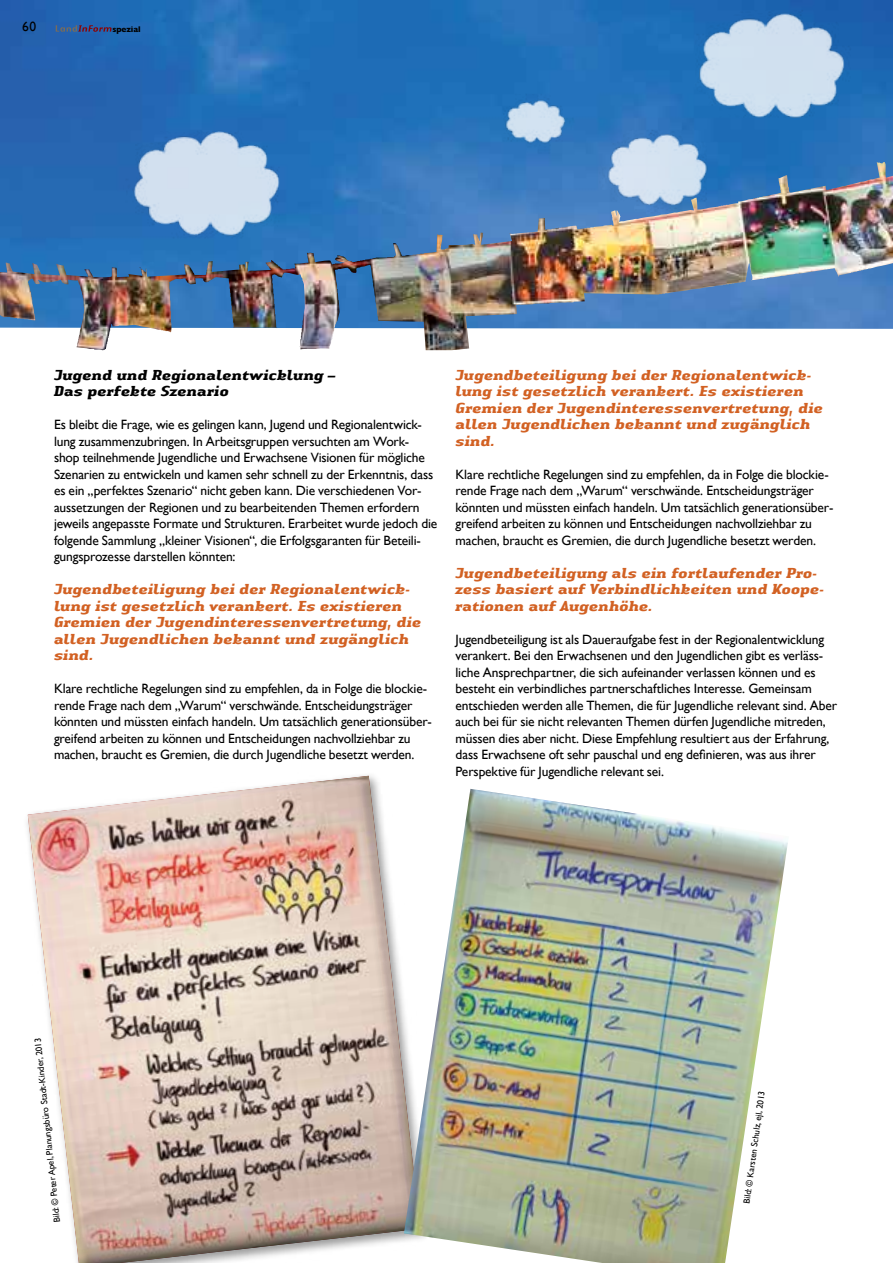
<style>
.page{position:relative;width:893px;height:1263px;background:#fff}
.page>*{position:absolute;margin:0;border:0;box-sizing:border-box;transform-origin:0 0}
.t1{font:italic 700 15px/16.5px "Authentic Serif Com";letter-spacing:-.015em;color:#d26123}
.t2{font:italic 700 15px/16.5px "Authentic Serif Com";letter-spacing:-.015em;color:#000}
.t3{font:13.5px/16.5px "Gill Sans";letter-spacing:-.01em;color:#000}
.t4{font:9px "Gill Sans";color:#000}
.t5{font:700 8.4px "Gill Sans";letter-spacing:-.015em;color:#000}
</style>
<div class="page">
<img style="left:0;top:0;width:893px;height:329px">
<img style="left:406px;top:162px;width:477px;height:93px">
<svg style="left:56px;top:25px;width:56px;height:7px"></svg>
<img style="left:27px;top:775px;width:377px;height:488px">
<img style="left:404px;top:789px;width:384px;height:474px">
<img style="left:455px;top:0;width:421px;height:222px">
<img style="left:89px;top:47px;width:438px;height:203px">
<p class="t3" style="left:22px;top:18px;width:15px">60</p>
<p class="t5" style="left:112px;top:24px;width:30px">spezial</p>
<p class="t2" style="left:54px;top:366px;width:283px">Jugend und Regionalentwicklung –<br>Das perfekte Szenario</p>
<p class="t3" style="left:54px;top:416px;width:385px">Es bleibt die Frage, wie es gelingen kann, Jugend und Regionalentwick&shy;lung zusammenzubringen. In Arbeitsgruppen versuchten am Work&shy;shop teilnehmende Jugendliche und Erwachsene Visionen für mögliche Szenarien zu entwickeln und kamen sehr schnell zu der Erkenntnis, dass es ein „perfektes Szenario“ nicht geben kann. Die verschiedenen Vor&shy;aussetzungen der Regionen und zu bearbeitenden Themen erfordern jeweils angepasste Formate und Strukturen. Erarbeitet wurde jedoch die folgende Sammlung „kleiner Visionen“, die Erfolgsgaranten für Beteili&shy;gungsprozesse darstellen könnten:</p>
<p class="t1" style="left:54px;top:581px;width:369px">Jugendbeteiligung bei der Regionalentwick&shy;lung ist gesetzlich verankert. Es existieren Gremien der Jugendinteressenvertretung, die allen Jugendlichen bekannt und zugänglich sind.</p>
<p class="t3" style="left:54px;top:680px;width:379px">Klare rechtliche Regelungen sind zu empfehlen, da in Folge die blockie&shy;rende Frage nach dem „Warum“ verschwände. Entscheidungsträger könnten und müssten einfach handeln. Um tatsächlich generationsüber&shy;greifend arbeiten zu können und Entscheidungen nachvollziehbar zu machen, braucht es Gremien, die durch Jugendliche besetzt werden.</p>
<p class="t1" style="left:455px;top:366px;width:369px">Jugendbeteiligung bei der Regionalentwick&shy;lung ist gesetzlich verankert. Es existieren Gremien der Jugendinteressenvertretung, die allen Jugendlichen bekannt und zugänglich sind.</p>
<p class="t3" style="left:455px;top:466px;width:379px">Klare rechtliche Regelungen sind zu empfehlen, da in Folge die blockie&shy;rende Frage nach dem „Warum“ verschwände. Entscheidungsträger könnten und müssten einfach handeln. Um tatsächlich generationsüber&shy;greifend arbeiten zu können und Entscheidungen nachvollziehbar zu machen, braucht es Gremien, die durch Jugendliche besetzt werden.</p>
<p class="t1" style="left:455px;top:564px;width:371px">Jugendbeteiligung als ein fortlaufender Pro&shy;zess basiert auf Verbindlichkeiten und Koope&shy;rationen auf Augenhöhe.</p>
<p class="t3" style="left:455px;top:631px;width:383px">Jugendbeteiligung ist als Daueraufgabe fest in der Regionalentwicklung verankert. Bei den Erwachsenen und den Jugendlichen gibt es verläss&shy;liche Ansprechpartner, die sich aufeinander verlassen können und es besteht ein verbindliches partnerschaftliches Interesse. Gemeinsam entschieden werden alle Themen, die für Jugendliche relevant sind. Aber auch bei für sie nicht relevanten Themen dürfen Jugendliche mitreden, müssen dies aber nicht. Diese Empfehlung resultiert aus der Erfahrung, dass Erwachsene oft sehr pauschal und eng definieren, was aus ihrer Perspektive für Jugendliche relevant sei.</p>
<p class="t4" style="left:52px;top:1223px;width:187px;rotate:-96deg">Bild: © Peter Apel, Planungsbüro Stadt-Kinder, 2013</p>
<p class="t4" style="left:741px;top:1203px;width:115px;rotate:-82deg">Bild: © Karsten Schulz, ejl, 2013</p>
</div>
